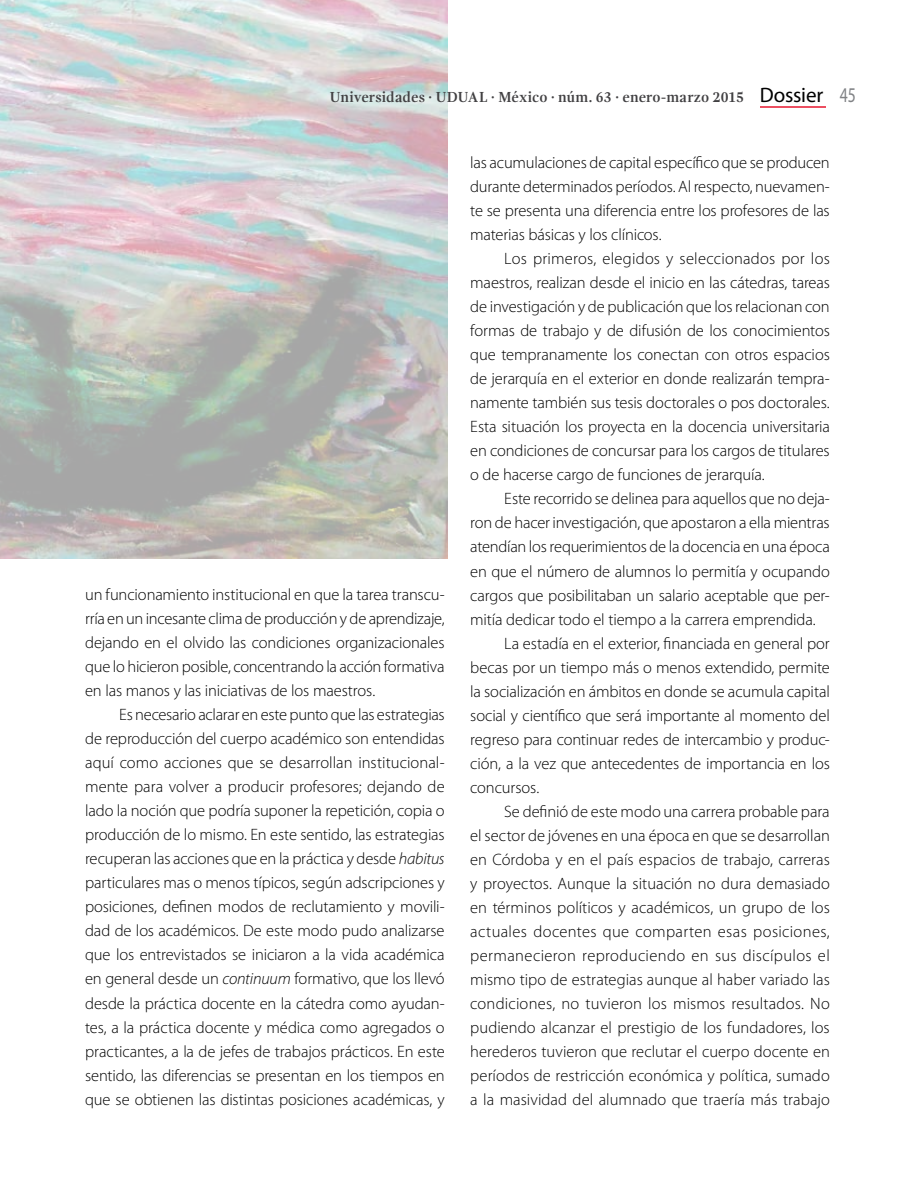
<style>
.page{position:relative;width:915px;height:1191px;background:#fff}
.page>*{position:absolute;margin:0;border:0;box-sizing:border-box;transform-origin:0 0}
.t1{font:300 16.5px/24px "Myriad Pro";letter-spacing:-.005em;color:#000;text-align:justify}
.t2{font:300 16.5px "Myriad Pro";letter-spacing:.02em;color:#000}
.t3{font:700 15px "Gandhi Serif";color:#414042;scale:.95 1}
.s1{font-family:"Myriad Pro";font-weight:400;font-size:21px;color:#000}
.s2{font-family:"Myriad Pro";font-weight:400;font-size:21px;color:#808285}
.s3{font-style:italic}
</style>
<div class="page">
<img style="left:0;top:0;width:447px;height:558px">
<hr style="left:759px;top:106px;width:65px;height:2px;background:#ec4f61">
<p class="t3" style="left:330px;top:88px;width:555px">Universidades · UDUAL · México · núm. 63 · enero-marzo 2015 <span class="s1">Dossier</span> <span class="s2">45</span></p>
<p class="t1" style="left:85px;top:582px;width:361px">un funcionamiento institucional en que la tarea transcu&shy;rría en un incesante clima de producción y de aprendizaje, dejando en el olvido las condiciones organizacionales que lo hicieron posible, concentrando la acción formativa en las manos y las iniciativas de los maestros.</p>
<p class="t1" style="left:85px;top:702px;width:361px;text-indent:34px">Es necesario aclarar en este punto que las estrategias de reproducción del cuerpo académico son entendidas aquí como acciones que se desarrollan institucional&shy;mente para volver a producir profesores; dejando de lado la noción que podría suponer la repetición, copia o producción de lo mismo. En este sentido, las estrategias recuperan las acciones que en la práctica y desde <span class="s3">habitus </span>particulares mas o menos típicos, según adscripciones y posiciones, definen modos de reclutamiento y movili&shy;dad de los académicos. De este modo pudo analizarse que los entrevistados se iniciaron a la vida académica en general desde un <span class="s3">continuum</span> formativo, que los llevó desde la práctica docente en la cátedra como ayudan&shy;tes, a la práctica docente y médica como agregados o practicantes, a la de jefes de trabajos prácticos. En este sentido, las diferencias se presentan en los tiempos en que se obtienen las distintas posiciones académicas, y</p>
<p class="t1" style="left:470px;top:151px;width:361px">las acumulaciones de capital específico que se producen durante determinados períodos. Al respecto, nuevamen&shy;te se presenta una diferencia entre los profesores de las materias básicas y los clínicos.</p>
<p class="t1" style="left:470px;top:247px;width:361px;text-indent:34px">Los primeros, elegidos y seleccionados por los maestros, realizan desde el inicio en las cátedras, tareas de investigación y de publicación que los relacionan con formas de trabajo y de difusión de los conocimientos que tempranamente los conectan con otros espacios de jerarquía en el exterior en donde realizarán tempra&shy;namente también sus tesis doctorales o pos doctorales.<br>Esta situación los proyecta en la docencia universitaria en condiciones de concursar para los cargos de titulares o de hacerse cargo de funciones de jerarquía.</p>
<p class="t1" style="left:504px;top:487px;width:327px">Este recorrido se delinea para aquellos que no deja-</p>
<p class="t1" style="left:470px;top:511px;width:361px">ron de hacer investigación, que apostaron a ella mientras</p>
<p class="t1" style="left:470px;top:535px;width:361px">atendían los requerimientos de la docencia en una época</p>
<p class="t1" style="left:470px;top:559px;width:361px">en que el número de alumnos lo permitía y ocupando</p>
<p class="t1" style="left:470px;top:583px;width:361px">cargos que posibilitaban un salario aceptable que per-</p>
<p class="t1" style="left:470px;top:607px;width:347px">mitía dedicar todo el tiempo a la carrera emprendida.</p>
<p class="t1" style="left:504px;top:631px;width:327px">La estadía en el exterior, financiada en general por</p>
<p class="t1" style="left:470px;top:655px;width:361px">becas por un tiempo más o menos extendido, permite</p>
<p class="t1" style="left:470px;top:679px;width:361px">la socialización en ámbitos en donde se acumula capital</p>
<p class="t1" style="left:470px;top:703px;width:361px">social y científico que será importante al momento del</p>
<p class="t1" style="left:470px;top:727px;width:361px">regreso para continuar redes de intercambio y produc-</p>
<p class="t1" style="left:470px;top:751px;width:361px">ción, a la vez que antecedentes de importancia en los</p>
<p class="t1" style="left:470px;top:775px;width:70px">concursos.</p>
<p class="t1" style="left:504px;top:799px;width:327px">Se definió de este modo una carrera probable para</p>
<p class="t1" style="left:470px;top:823px;width:361px">el sector de jóvenes en una época en que se desarrollan</p>
<p class="t1" style="left:470px;top:847px;width:361px">en Córdoba y en el país espacios de trabajo, carreras</p>
<p class="t1" style="left:470px;top:871px;width:361px">y proyectos. Aunque la situación no dura demasiado</p>
<p class="t1" style="left:470px;top:895px;width:361px">en términos políticos y académicos, un grupo de los</p>
<p class="t2" style="left:470px;top:921px;width:361px">actuales docentes que comparten esas posiciones,</p>
<p class="t2" style="left:470px;top:945px;width:361px">permanecieron reproduciendo en sus discípulos el</p>
<p class="t1" style="left:470px;top:967px;width:361px">mismo tipo de estrategias aunque al haber variado las</p>
<p class="t1" style="left:470px;top:991px;width:361px">condiciones, no tuvieron los mismos resultados. No</p>
<p class="t1" style="left:470px;top:1015px;width:361px">pudiendo alcanzar el prestigio de los fundadores, los</p>
<p class="t1" style="left:470px;top:1039px;width:361px">herederos tuvieron que reclutar el cuerpo docente en</p>
<p class="t1" style="left:470px;top:1063px;width:361px">períodos de restricción económica y política, sumado</p>
<p class="t1" style="left:470px;top:1087px;width:361px">a la masividad del alumnado que traería más trabajo</p>
</div>
